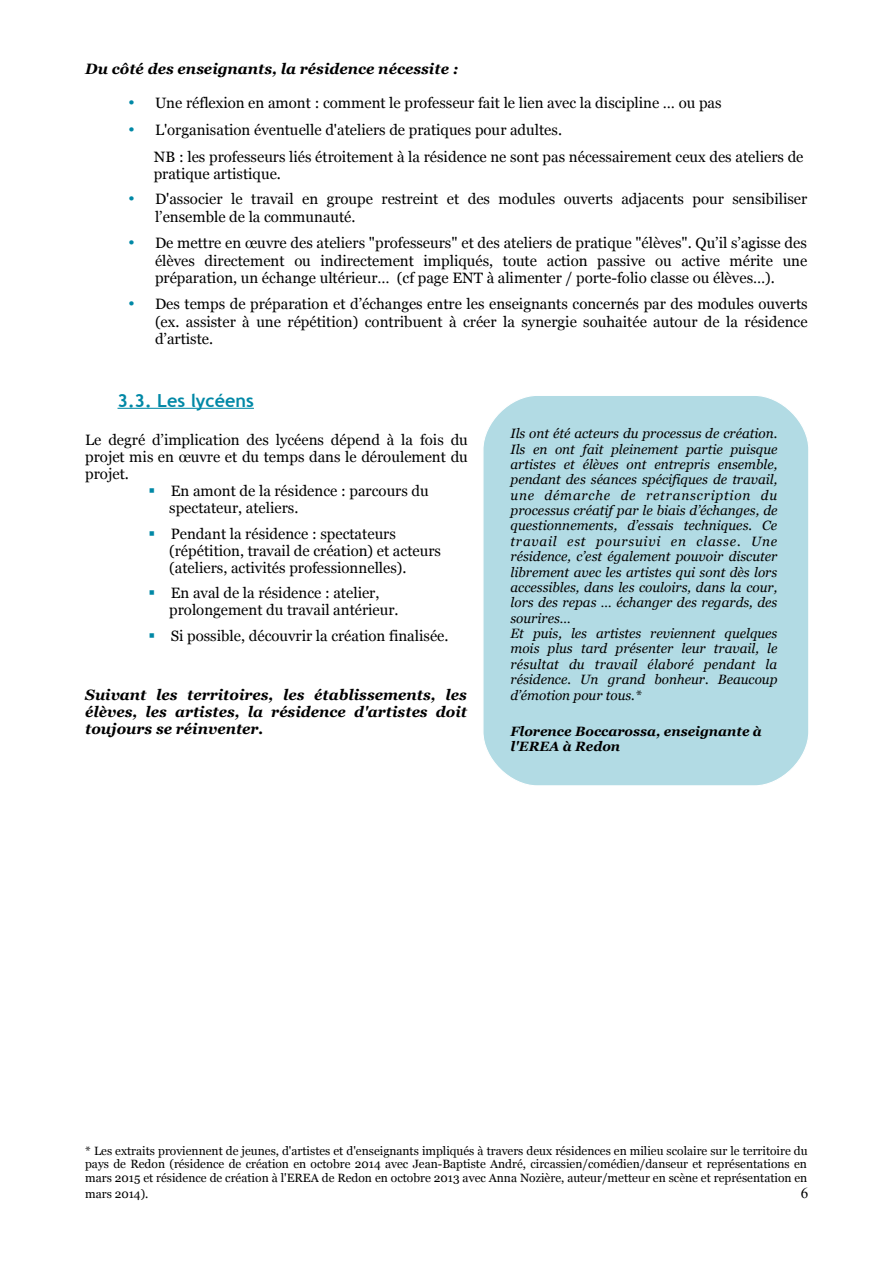
<style>
.page{position:relative;width:893px;height:1263px;background:#fff}
.page>*{position:absolute;margin:0;border:0;box-sizing:border-box;transform-origin:0 0}
.t1{font:700 18px "Trebuchet MS";color:#0088a6}
.t2{font:15px/17.7px "Georgia";color:#000}
.t3{font:italic 700 15px/17px "Georgia";color:#000;text-align:justify}
.t4{font:15px "Times New Roman";color:#000}
.t5{font:italic 13.5px/15.5px "Georgia";color:#000}
.t6{font:italic 700 13.5px/15.5px "Georgia";color:#000}
.t7{font:12px/13.6px "Georgia";color:#000;text-align:justify}
.s1{color:#0088a6}
</style>
<div class="page">
<hr style="left:117px;top:408px;width:137px;height:1px;background:#0088a6">
<div style="left:484px;top:397px;width:323px;height:387px;background:#b2dbe4"></div>
<p class="t3" style="left:85px;top:61px;width:374px">Du côté des enseignants, la résidence nécessite :</p>
<p class="t2" style="left:128px;top:94px;width:595px"><span class="s1">•</span> Une réflexion en amont : comment le professeur fait le lien avec la discipline … ou pas</p>
<p class="t2" style="left:154px;top:116px;width:651px;line-height:26.7px;text-indent:-26px"><span class="s1">•</span> L'organisation éventuelle d'ateliers de pratiques pour adultes.<br>NB : les professeurs liés étroitement à la résidence ne sont pas nécessairement ceux des ateliers de</p>
<p class="t2" style="left:154px;top:165px;width:129px">pratique artistique.</p>
<p class="t2" style="left:155px;top:190px;width:653px;line-height:18.3px;text-indent:-27px"><span class="s1">•</span> D'associer le travail en groupe restreint et des modules ouverts adjacents pour sensibiliser l’ensemble de la communauté.</p>
<p class="t2" style="left:155px;top:234px;width:653px;text-align:justify;text-indent:-27px"><span class="s1">•</span> De mettre en œuvre des ateliers "professeurs" et des ateliers de pratique "élèves". Qu’il s’agisse des élèves directement ou indirectement impliqués, toute action passive ou active mérite une préparation, un échange ultérieur… (cf page ENT à alimenter / porte-folio classe ou élèves…).</p>
<p class="t2" style="left:155px;top:295px;width:654px;text-align:justify;text-indent:-27px"><span class="s1">•</span> Des temps de préparation et d’échanges entre les enseignants concernés par des modules ouverts (ex. assister à une répétition) contribuent à créer la synergie souhaitée autour de la résidence d’artiste.</p>
<p class="t1" style="left:117px;top:390px;width:138px">3.3. Les lycéens</p>
<p class="t2" style="left:85px;top:431px;width:384px;line-height:17.1px;text-align:justify">Le degré d’implication des lycéens dépend à la fois du projet mis en œuvre et du temps dans le déroulement du projet.</p>
<p class="t2" style="left:169px;top:482px;width:261px;line-height:17px;text-indent:-21px"><span class="s1">▪</span> En amont de la résidence : parcours du spectateur, ateliers.</p>
<p class="t2" style="left:169px;top:525px;width:273px;line-height:17px;text-indent:-21px"><span class="s1">▪</span> Pendant la résidence : spectateurs (répétition, travail de création) et acteurs (ateliers, activités professionnelles).</p>
<p class="t2" style="left:169px;top:584px;width:231px;line-height:17.1px;text-indent:-21px"><span class="s1">▪</span> En aval de la résidence : atelier, prolongement du travail antérieur.</p>
<p class="t2" style="left:148px;top:627px;width:302px"><span class="s1">▪</span> Si possible, découvrir la création finalisée.</p>
<p class="t3" style="left:85px;top:687px;width:383px">Suivant les territoires, les établissements, les élèves, les artistes, la résidence d'artistes doit toujours se réinventer.</p>
<p class="t5" style="left:510px;top:426px;width:268px">Ils ont été acteurs du processus de création.<br>Ils en ont fait pleinement partie puisque artistes et élèves ont entrepris ensemble, pendant des séances spécifiques de travail, une démarche de retranscription du processus créatif par le biais d’échanges, de questionnements, d’essais techniques. Ce travail est poursuivi en classe. Une résidence, c’est également pouvoir discuter librement avec les artistes qui sont dès lors accessibles, dans les couloirs, dans la cour, lors des repas … échanger des regards, des sourires…<br>Et puis, les artistes reviennent quelques mois plus tard présenter leur travail, le résultat du travail élaboré pendant la résidence. Un grand bonheur. Beaucoup d’émotion pour tous.*</p>
<p class="t6" style="left:510px;top:723px;width:253px">Florence Boccarossa, enseignante à l'EREA à Redon</p>
<p class="t7" style="left:85px;top:1144px;width:723px">* Les extraits proviennent de jeunes, d'artistes et d'enseignants impliqués à travers deux résidences en milieu scolaire sur le territoire du pays de Redon (résidence de création en octobre 2014 avec Jean-Baptiste André, circassien/comédien/danseur et représentations en mars 2015 et résidence de création à l'EREA de Redon en octobre 2013 avec Anna Nozière, auteur/metteur en scène et représentation en</p>
<p class="t7" style="left:85px;top:1187px;width:65px">mars 2014).</p>
<p class="t4" style="left:801px;top:1185px;width:9px">6</p>
</div>
